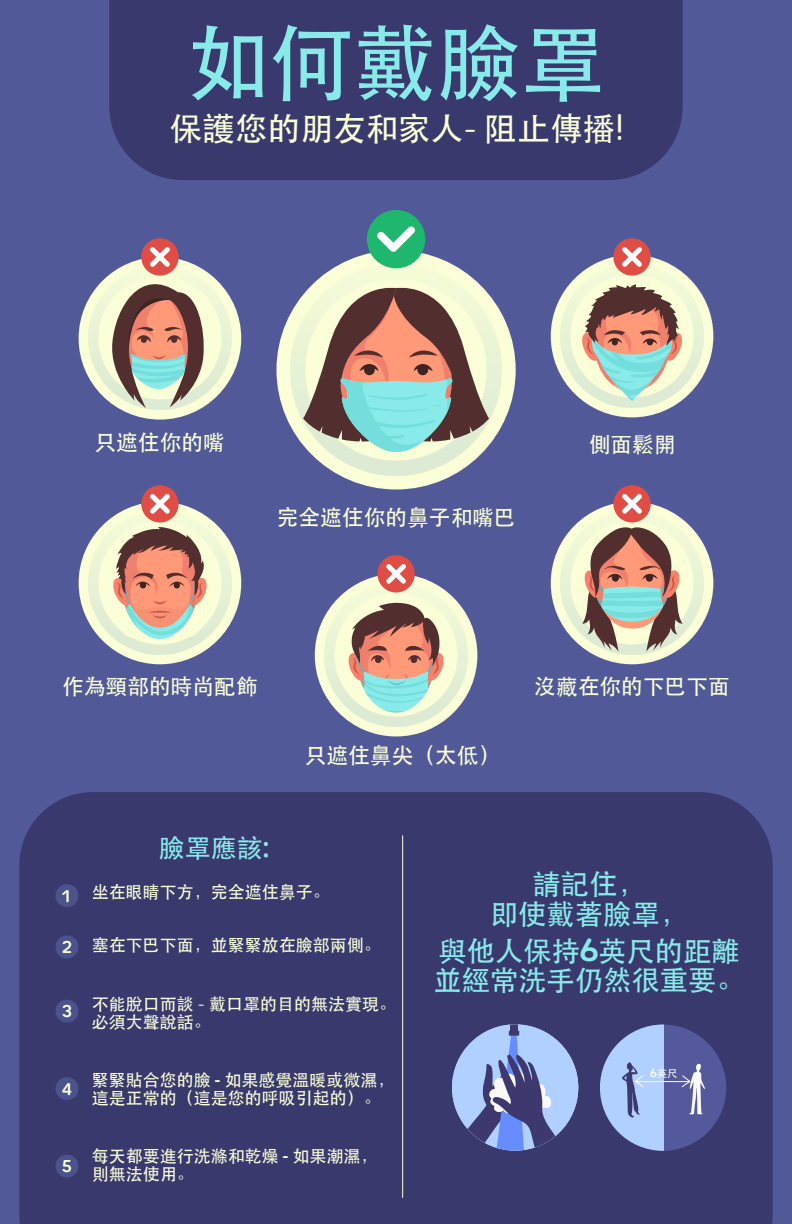
<style>
.page{position:relative;width:792px;height:1224px;background:#525998}
.page>*{position:absolute;margin:0;border:0;box-sizing:border-box;transform-origin:0 0}
.t1{font:500 83.9px "ST Heiti SC";color:#88ebe9}
.t2{font:500 32.6px "ST Heiti SC";color:#faffd8}
.t3{font:500 28.3px/29.2px "ST Heiti SC";color:#88ebe9;text-align:center}
.t4{font:500 26px "ST Heiti SC";color:#88ebe9}
.t5{font:500 21.7px "ST Heiti SC";color:#faffd8}
.t6{font:500 17px/17.5px "ST Heiti SC";color:#faffd8}
.t7{font:700 15px "Bw Seido Round";color:#faffd8}
.t8{font:500 10.4px "ST Heiti SC";color:#f9f9f9}
.s1{font-family:"Bw Seido Round";font-weight:400}
.s2{font-family:"Bw Seido Round";font-weight:700}
</style>
<div class="page">
<div style="left:19px;top:792px;width:754px;height:432px;background:#39396e"></div>
<div style="left:109px;top:0;width:574px;height:180px;background:#39396e"></div>
<div style="left:452px;top:1024px;width:126px;height:127px;background:#b0d0ff;border-radius:50%"></div>
<div style="left:509px;top:1031px;width:10px;height:5px;background:#3d386d"></div>
<div style="left:510px;top:1024px;width:8px;height:6px;background:#3d386d"></div>
<svg style="left:462px;top:1032px;width:97px;height:119px"></svg>
<div style="left:600px;top:1025px;width:126px;height:126px;background:#53599a;border-radius:50%"></div>
<svg style="left:600px;top:1025px;width:64px;height:126px;background:#8ca3d3"></svg>
<svg style="left:622px;top:1062px;width:83px;height:57px"></svg>
<div style="left:276px;top:250px;width:240px;height:239px;background:#faffd8;border-radius:50%"></div>
<img style="left:291px;top:265px;width:210px;height:210px">
<svg style="left:303px;top:286px;width:186px;height:167px"></svg>
<div style="left:367px;top:210px;width:58px;height:58px;background:#1fb66d;border-radius:50%"></div>
<svg style="left:377px;top:226px;width:38px;height:26px"></svg>
<div style="left:551px;top:255px;width:162px;height:162px;background:#faffd8;border-radius:50%"></div>
<img style="left:560px;top:264px;width:144px;height:144px">
<div style="left:613px;top:238px;width:38px;height:38px;background:#e04d45;border-radius:50%"></div>
<svg style="left:622px;top:247px;width:20px;height:20px"></svg>
<svg style="left:581px;top:284px;width:103px;height:117px"></svg>
<div style="left:315px;top:574px;width:162px;height:162px;background:#faffd8;border-radius:50%"></div>
<img style="left:324px;top:584px;width:144px;height:143px">
<svg style="left:347px;top:602px;width:98px;height:111px"></svg>
<div style="left:377px;top:555px;width:38px;height:38px;background:#e04d45;border-radius:50%"></div>
<svg style="left:386px;top:564px;width:20px;height:20px"></svg>
<div style="left:551px;top:502px;width:162px;height:162px;background:#faffd8;border-radius:50%"></div>
<img style="left:560px;top:511px;width:144px;height:144px">
<div style="left:613px;top:485px;width:38px;height:38px;background:#e04d45;border-radius:50%"></div>
<svg style="left:622px;top:494px;width:20px;height:20px"></svg>
<svg style="left:582px;top:527px;width:101px;height:125px"></svg>
<div style="left:79px;top:257px;width:162px;height:163px;background:#faffd8;border-radius:50%"></div>
<img style="left:88px;top:271px;width:144px;height:139px">
<div style="left:141px;top:238px;width:38px;height:38px;background:#e04d45;border-radius:50%"></div>
<svg style="left:109px;top:247px;width:97px;height:161px"></svg>
<div style="left:79px;top:502px;width:162px;height:162px;background:#faffd8;border-radius:50%"></div>
<img style="left:88px;top:511px;width:144px;height:144px">
<div style="left:141px;top:485px;width:38px;height:38px;background:#e04d45;border-radius:50%"></div>
<svg style="left:150px;top:494px;width:20px;height:20px"></svg>
<svg style="left:112px;top:527px;width:96px;height:112px"></svg>
<div style="left:55px;top:884px;width:23px;height:23px;background:#4b528c;border-radius:50%"></div>
<div style="left:55px;top:935px;width:23px;height:23px;background:#4b528c;border-radius:50%"></div>
<div style="left:55px;top:1000px;width:23px;height:23px;background:#4b528c;border-radius:50%"></div>
<div style="left:55px;top:1077px;width:23px;height:23px;background:#4b528c;border-radius:50%"></div>
<div style="left:55px;top:1155px;width:23px;height:23px;background:#4b528c;border-radius:50%"></div>
<hr style="left:402px;top:836px;width:1px;height:361px;background:#faffd8">
<h1 class="t1" style="left:185px;top:20px;width:421px">如何戴臉罩</h1>
<h2 class="t2" style="left:170px;top:112px;width:455px">保護您的朋友和家⼈<span class="s1">-</span> 阻⽌傳播<span class="s1">!</span></h2>
<p class="t5" style="left:94px;top:432px;width:132px">只遮住你的嘴</p>
<p class="t5" style="left:277px;top:507px;width:241px">完全遮住你的鼻⼦和嘴巴</p>
<p class="t5" style="left:589px;top:433px;width:88px">側⾯鬆開</p>
<p class="t5" style="left:62px;top:675px;width:197px">作為頸部的時尚配飾</p>
<p class="t5" style="left:305px;top:744px;width:197px">只遮住鼻尖（太低）</p>
<p class="t5" style="left:534px;top:675px;width:197px">沒藏在你的下巴下⾯</p>
<p class="t7" style="left:62px;top:889px;width:9px">1</p>
<p class="t7" style="left:62px;top:941px;width:11px">2</p>
<p class="t7" style="left:62px;top:1005px;width:11px">3</p>
<p class="t7" style="left:62px;top:1082px;width:11px">4</p>
<p class="t7" style="left:62px;top:1160px;width:11px">5</p>
<h3 class="t4" style="left:159px;top:834px;width:112px">臉罩應該<span class="s2">:</span></h3>
<p class="t6" style="left:92px;top:883px;width:240px">坐在眼睛下⽅，完全遮住鼻⼦。</p>
<p class="t6" style="left:92px;top:937px;width:291px">塞在下巴下⾯，並緊緊放在臉部兩側。</p>
<p class="t6" style="left:92px;top:995px;width:306px">不能脫⼝⽽談 <span class="s1">-</span> 戴⼝罩的⺫的無法實現。必須⼤聲說話。</p>
<p class="t6" style="left:92px;top:1071px;width:304px">緊緊貼合您的臉 <span class="s2">-</span> 如果感覺溫暖或微濕，這是正常的（這是您的呼吸引起的）。</p>
<p class="t6" style="left:92px;top:1148px;width:287px">每天都要進⾏洗滌和乾燥 <span class="s2">-</span> 如果潮濕，則無法使⽤。</p>
<h3 class="t3" style="left:490px;top:870px;width:200px">請記住，<br>即使戴著臉罩，</h3>
<h3 class="t3" style="left:433px;top:937px;width:313px;text-align:left">與他⼈保持<span class="s2">6</span>英尺的距離並經常洗⼿仍然很重要。</h3>
<p class="t8" style="left:650px;top:1068px;width:29px"><span class="s2">6</span>英尺</p>
</div>
